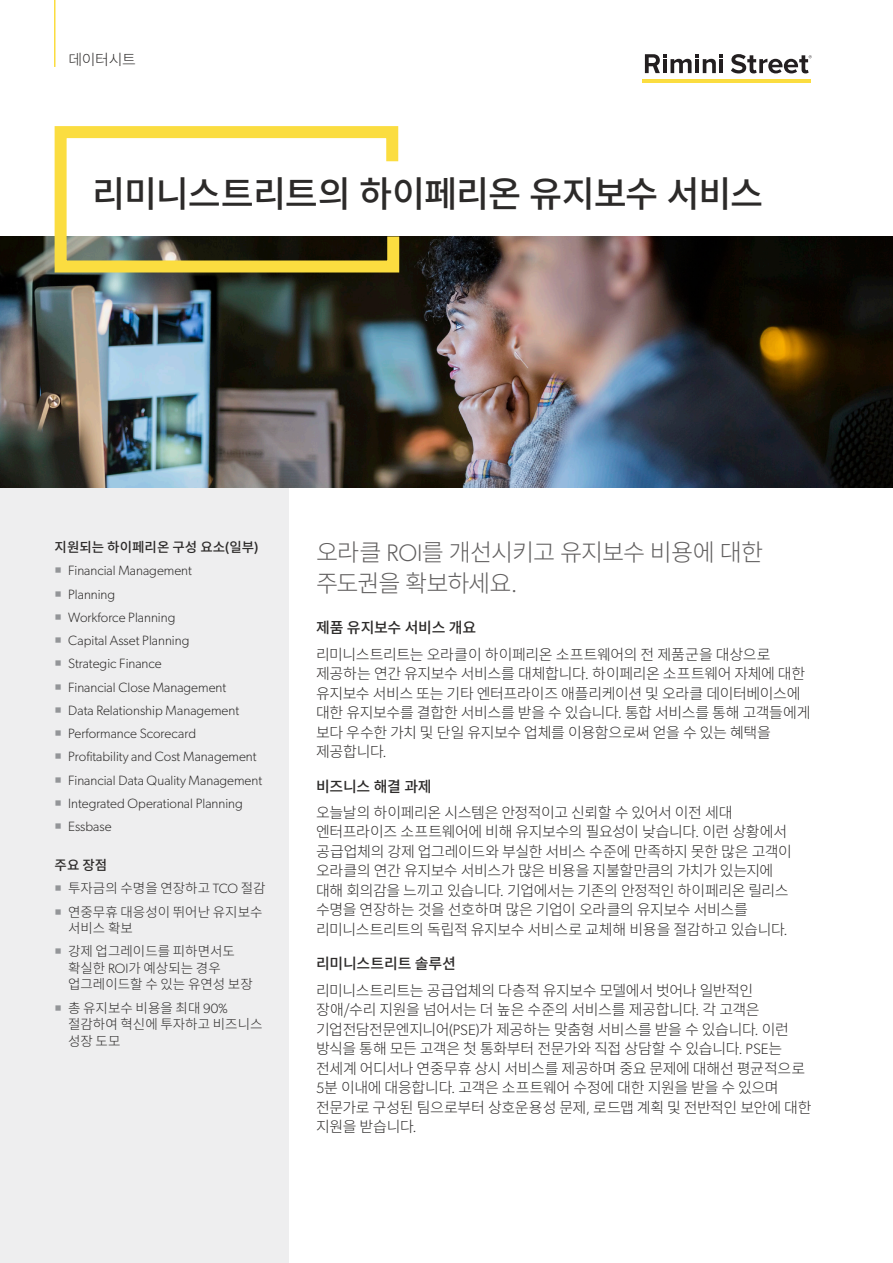
<style>
.page{position:relative;width:893px;height:1263px;background:#fff}
.page>*{position:absolute;margin:0;border:0;box-sizing:border-box;transform-origin:0 0}
.Title_Med_27_30{font:500 36px "Source Han Sans KR";letter-spacing:-.035em;color:#2c2a29}
.Intro_Large_Light_16{font:300 24px/31.5px "Source Han Sans KR";letter-spacing:-.04em;color:#615f5f}
.Body_Copy_Light_10_1{font:300 15px/19.5px "Source Han Sans KR";letter-spacing:-.025em;color:#2c2a29}
.Body_Title_Med_10_14{font:500 15px "Source Han Sans KR";letter-spacing:-.02em;color:#2c2a29}
.t1{font:300 13.5px "Gibson";color:#2c2a29}
.t2{font:300 13.5px/16.5px "Source Han Sans KR";color:#2c2a29}
.Sidebar_Title_Med_9{font:500 13.5px "Source Han Sans KR";color:#2c2a29}
.s1{font-family:"Gibson"}
</style>
<div class="page">
<svg style="left:645px;top:54px;width:78px;height:19px"></svg>
<hr style="left:719px;top:59px;width:4px;height:14px;background:#231f20">
<svg style="left:731px;top:54px;width:81px;height:19px"></svg>
<hr style="left:642px;top:79px;width:169px;height:4px;background:#fbdd40">
<hr style="left:54px;top:0;width:2px;height:67px;background:#fbdd40">
<div style="left:0;top:487px;width:289px;height:776px;background:#eeeeef"></div>
<img style="left:0;top:236px;width:893px;height:251px">
<svg style="left:49px;top:126px;width:356px;height:152px"></svg>
<p class="Body_Copy_Light_10_1" style="left:69px;top:50px;width:69px">데이터시트</p>
<p class="Title_Med_27_30" style="left:92px;top:174px;width:673px">리미니스트리트의 하이페리온 유지보수 서비스</p>
<p class="Sidebar_Title_Med_9" style="left:55px;top:540px;width:205px">지원되는 하이페리온 구성 요소<span class="s1">(</span>일부<span class="s1">)</span></p>
<p class="t1" style="left:68px;top:563px;width:125px">Financial Management</p>
<p class="t1" style="left:68px;top:586px;width:49px">Planning</p>
<p class="t1" style="left:68px;top:609px;width:109px">Workforce Planning</p>
<p class="t1" style="left:68px;top:632px;width:123px">Capital Asset Planning</p>
<p class="t1" style="left:68px;top:656px;width:95px">Strategic Finance</p>
<p class="t1" style="left:68px;top:679px;width:160px">Financial Close Management</p>
<p class="t1" style="left:68px;top:702px;width:173px">Data Relationship Management</p>
<p class="t1" style="left:68px;top:725px;width:130px">Performance Scorecard</p>
<p class="t1" style="left:68px;top:749px;width:190px">Profitability and Cost Management</p>
<p class="t1" style="left:68px;top:772px;width:196px">Financial Data Quality Management</p>
<p class="t1" style="left:68px;top:795px;width:176px">Integrated Operational Planning</p>
<p class="t1" style="left:68px;top:818px;width:45px">Essbase</p>
<p class="Sidebar_Title_Med_9" style="left:55px;top:857px;width:54px">주요 장점</p>
<p class="t2" style="left:68px;top:880px;width:199px">투자금의 수명을 연장하고 <span class="s1">TCO</span> 절감</p>
<p class="t2" style="left:68px;top:903px;width:196px">연중무휴 대응성이 뛰어난 유지보수 서비스 확보</p>
<p class="t2" style="left:68px;top:943px;width:186px">강제 업그레이드를 피하면서도 확실한 <span class="s1">ROI</span>가 예상되는 경우 업그레이드할 수 있는 유연성 보장</p>
<p class="t2" style="left:68px;top:999px;width:196px">총 유지보수 비용을 최대 <span class="s1">90% </span>절감하여 혁신에 투자하고 비즈니스 성장 도모</p>
<p class="Intro_Large_Light_16" style="left:316px;top:537px;width:449px">오라클 <span class="s1">ROI</span>를 개선시키고 유지보수 비용에 대한 주도권을 확보하세요<span class="s1">.</span></p>
<p class="Body_Title_Med_10_14" style="left:316px;top:619px;width:162px">제품 유지보수 서비스 개요</p>
<p class="Body_Copy_Light_10_1" style="left:316px;top:645px;width:496px">리미니스트리트는 오라클이 하이페리온 소프트웨어의 전 제품군을 대상으로 제공하는 연간 유지보수 서비스를 대체합니다<span class="s1">.</span> 하이페리온 소프트웨어 자체에 대한 유지보수 서비스 또는 기타 엔터프라이즈 애플리케이션 및 오라클 데이터베이스에 대한 유지보수를 결합한 서비스를 받을 수 있습니다<span class="s1">.</span> 통합 서비스를 통해 고객들에게 보다 우수한 가치 및 단일 유지보수 업체를 이용함으로써 얻을 수 있는 혜택을 제공합니다<span class="s1">.</span></p>
<p class="Body_Title_Med_10_14" style="left:316px;top:778px;width:117px">비즈니스 해결 과제</p>
<p class="Body_Copy_Light_10_1" style="left:316px;top:803px;width:477px">오늘날의 하이페리온 시스템은 안정적이고 신뢰할 수 있어서 이전 세대 엔터프라이즈 소프트웨어에 비해 유지보수의 필요성이 낮습니다<span class="s1">.</span> 이런 상황에서 공급업체의 강제 업그레이드와 부실한 서비스 수준에 만족하지 못한 많은 고객이 오라클의 연간 유지보수 서비스가 많은 비용을 지불할만큼의 가치가 있는지에 대해 회의감을 느끼고 있습니다<span class="s1">.</span> 기업에서는 기존의 안정적인 하이페리온 릴리스 수명을 연장하는 것을 선호하며 많은 기업이 오라클의 유지보수 서비스를 리미니스트리트의 독립적 유지보수 서비스로 교체해 비용을 절감하고 있습니다<span class="s1">.</span></p>
<p class="Body_Title_Med_10_14" style="left:316px;top:955px;width:141px">리미니스트리트 솔루션</p>
<p class="Body_Copy_Light_10_1" style="left:316px;top:981px;width:497px">리미니스트리트는 공급업체의 다층적 유지보수 모델에서 벗어나 일반적인 장애/수리 지원을 넘어서는 더 높은 수준의 서비스를 제공합니다<span class="s1">.</span> 각 고객은 기업전담전문엔지니어<span class="s1">(PSE)</span>가 제공하는 맞춤형 서비스를 받을 수 있습니다<span class="s1">.</span> 이런 방식을 통해 모든 고객은 첫 통화부터 전문가와 직접 상담할 수 있습니다<span class="s1">. PSE</span>는 전세계 어디서나 연중무휴 상시 서비스를 제공하며 중요 문제에 대해선 평균적으로 <span class="s1">5</span>분 이내에 대응합니다<span class="s1">.</span> 고객은 소프트웨어 수정에 대한 지원을 받을 수 있으며 전문가로 구성된 팀으로부터 상호운용성 문제<span class="s1">,</span> 로드맵 계획 및 전반적인 보안에 대한 지원을 받습니다<span class="s1">.</span></p>
</div>
